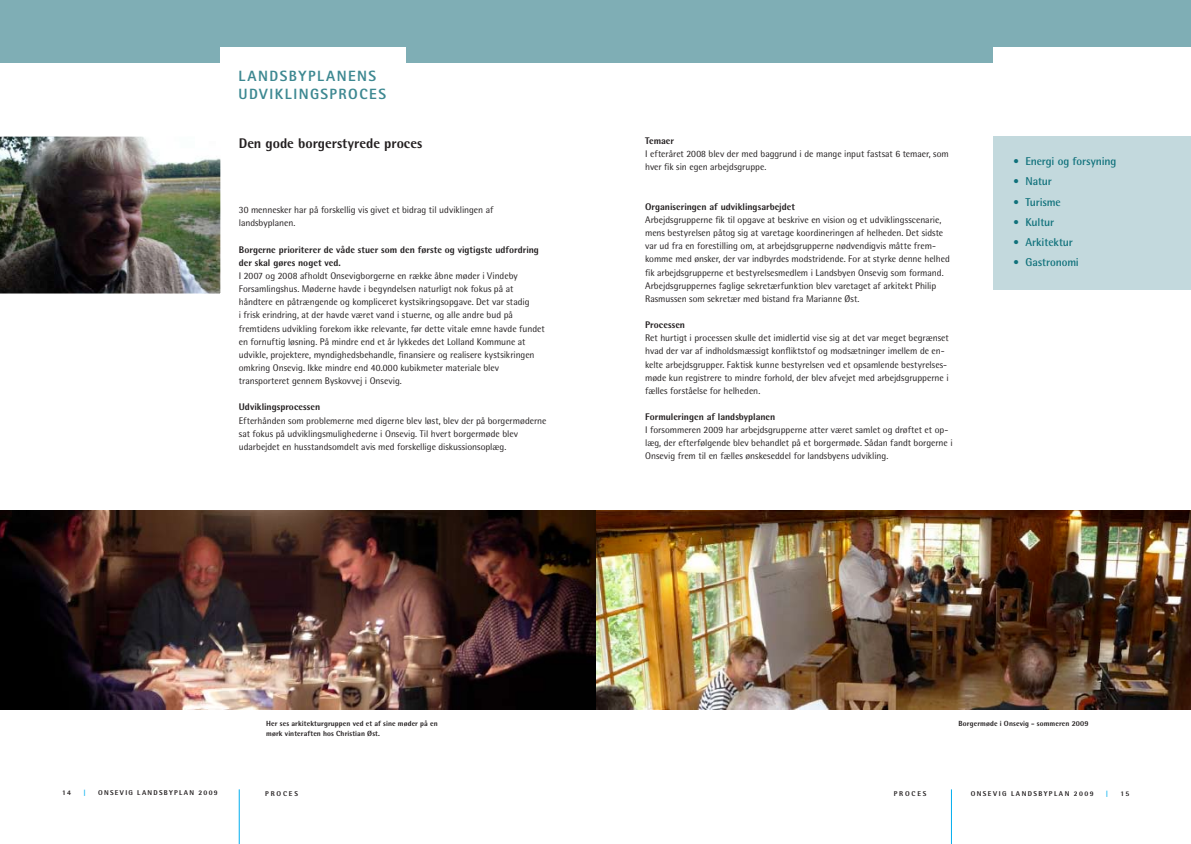
<style>
.page{position:relative;width:1191px;height:844px;background:#fff}
.page>*{position:absolute;margin:0;border:0;box-sizing:border-box;transform-origin:0 0}
.t1{font:800 14.88px/17.8px "Rotis Sans Serif";letter-spacing:.1em;color:#3d8891}
.t2{font:800 14px "Rotis Semi Sans";color:#231f20}
.t3{font:700 11.38px "Rotis Semi Sans";letter-spacing:-.01em;color:#0f717b}
.t4{font:9.62px/13.1px "Rotis Semi Sans";letter-spacing:-.005em;color:#231f20}
.t5{font:800 9.62px/13.1px "Rotis Semi Sans";color:#231f20}
.t6{font:800 7.44px/10.1px "Rotis Semi Sans";letter-spacing:.01em;color:#231f20}
.t7{font:800 7px "Rotis Semi Sans";letter-spacing:.195em;color:#231f20}
.t8{font:800 7px "Rotis Semi Sans";color:#00aeef}
</style>
<div class="page">
<hr style="left:951px;top:789px;width:1px;height:54px;background:#00aeef">
<div style="left:595px;top:0;width:596px;height:62px;background:#7faeb5"></div>
<div style="left:0;top:0;width:595px;height:62px;background:#7faeb5"></div>
<div style="left:993px;top:47px;width:198px;height:42px;background:#fff"></div>
<div style="left:220px;top:47px;width:185px;height:42px;background:#fff"></div>
<img style="left:595px;top:510px;width:596px;height:199px">
<hr style="left:239px;top:789px;width:1px;height:54px;background:#00aeef">
<img style="left:0;top:510px;width:595px;height:199px">
<div style="left:993px;top:136px;width:198px;height:154px;background:#c3d9dd"></div>
<img style="left:0;top:136px;width:221px;height:158px">
<h1 class="t1" style="left:238px;top:67px;width:56px">LANDSBYPLANENS<br>UDVIKLINGSP</h1>
<h1 class="t1" style="left:339px;top:85px;width:40px">ROCES</h1>
<h2 class="t2" style="left:239px;top:134px;width:185px">Den gode borgerstyrede proces</h2>
<p class="t4" style="left:239px;top:203px;width:256px">30 mennesker har på forskellig vis givet et bidrag til udviklingen af landsbyplanen.</p>
<p class="t5" style="left:239px;top:242px;width:302px">Borgerne prioriterer de våde stuer som den første og vigtigste udfordring der skal gøres noget ved.</p>
<p class="t4" style="left:239px;top:269px;width:307px">I 2007 og 2008 afholdt Onsevigborgerne en række åbne møder i Vindeby Forsamlingshus. Møderne havde i begyndelsen naturligt nok fokus på at håndtere en påtrængende og kompliceret kystsikringsopgave. Det var stadig<br>i frisk erindring, at der havde været vand i stuerne, og alle andre bud på fremtidens udvikling forekom ikke relevante, før dette vitale emne havde fundet en fornuftig løsning. På mindre end et år lykkedes det Lolland Kommune at udvikle, projektere, myndighedsbehandle, finansiere og realisere kystsikringen omkring Onsevig. Ikke mindre end 40.000 kubikmeter materiale blev transporteret gennem Byskovvej i Onsevig.</p>
<p class="t5" style="left:239px;top:400px;width:83px">Udviklingsprocessen</p>
<p class="t4" style="left:239px;top:413px;width:309px">Efterhånden som problemerne med digerne blev løst, blev der på borgermøderne sat fokus på udviklingsmulighederne i Onsevig. Til hvert borgermøde blev udarbejdet en husstandsomdelt avis med forskellige diskussionsoplæg.</p>
<p class="t5" style="left:645px;top:134px;width:30px">Temaer</p>
<p class="t4" style="left:645px;top:147px;width:305px">I efteråret 2008 blev der med baggrund i de mange input fastsat 6 temaer, som hver fik sin egen arbejdsgruppe.</p>
<p class="t5" style="left:645px;top:200px;width:151px">Organiseringen af udviklingsarbejdet</p>
<p class="t4" style="left:645px;top:213px;width:306px">Arbejdsgrupperne fik til opgave at beskrive en vision og et udviklingsscenarie, mens bestyrelsen påtog sig at varetage koordineringen af helheden. Det sidste var ud fra en forestilling om, at arbejdsgrupperne nødvendigvis måtte frem&shy;komme med ønsker, der var indbyrdes modstridende. For at styrke denne helhed fik arbejdsgrupperne et bestyrelsesmedlem i Landsbyen Onsevig som formand.<br>Arbejdsgruppernes faglige sekretærfunktion blev varetaget af arkitekt Philip Rasmussen som sekretær med bistand fra Marianne Øst.</p>
<p class="t5" style="left:645px;top:318px;width:42px">Processen</p>
<p class="t4" style="left:645px;top:331px;width:305px">Ret hurtigt i processen skulle det imidlertid vise sig at det var meget begrænset hvad der var af indholdsmæssigt konfliktstof og modsætninger imellem de en&shy;kelte arbejdsgrupper. Faktisk kunne bestyrelsen ved et opsamlende bestyrelses&shy;møde kun registrere to mindre forhold, der blev afvejet med arbejdsgrupperne i fælles forståelse for helheden.</p>
<p class="t5" style="left:645px;top:410px;width:132px">Formuleringen af landsbyplanen</p>
<p class="t4" style="left:645px;top:423px;width:309px">I forsommeren 2009 har arbejdsgrupperne atter været samlet og drøftet et op&shy;læg, der efterfølgende blev behandlet på et borgermøde. Sådan fandt borgerne i<br>Onsevig frem til en fælles ønskeseddel for landsbyens udvikling.</p>
<p class="t3" style="left:1013px;top:154px;width:105px">• Energi og forsyning</p>
<p class="t3" style="left:1013px;top:174px;width:40px">• Natur</p>
<p class="t3" style="left:1013px;top:195px;width:49px">• Turisme</p>
<p class="t3" style="left:1013px;top:215px;width:42px">• Kultur</p>
<p class="t3" style="left:1013px;top:235px;width:61px">• Arkitektur</p>
<p class="t3" style="left:1013px;top:255px;width:67px">• Gastronomi</p>
<p class="t6" style="left:266px;top:718px;width:173px">Her ses arkitekturgruppen ved et af sine møder på en mørk vinteraften hos Christian Øst.</p>
<p class="t6" style="left:958px;top:718px;width:132px">Borgermøde i Onsevig - sommeren 2009</p>
<p class="t7" style="left:62px;top:788px;width:11px">14</p>
<p class="t8" style="left:83px;top:788px;width:4px">|</p>
<p class="t7" style="left:98px;top:788px;width:121px">ONSEVIG LANDSBYPLAN 2009</p>
<p class="t7" style="left:893px;top:788px;width:12px">P roces</p>
<p class="t7" style="left:970px;top:788px;width:124px">ONSEVIG LANDSBYPLAN 2009</p>
<p class="t8" style="left:1105px;top:788px;width:4px">|</p>
<p class="t7" style="left:1120px;top:788px;width:10px">15</p>
<p class="t7" style="left:265px;top:788px;width:7px">proces</p>
</div>
